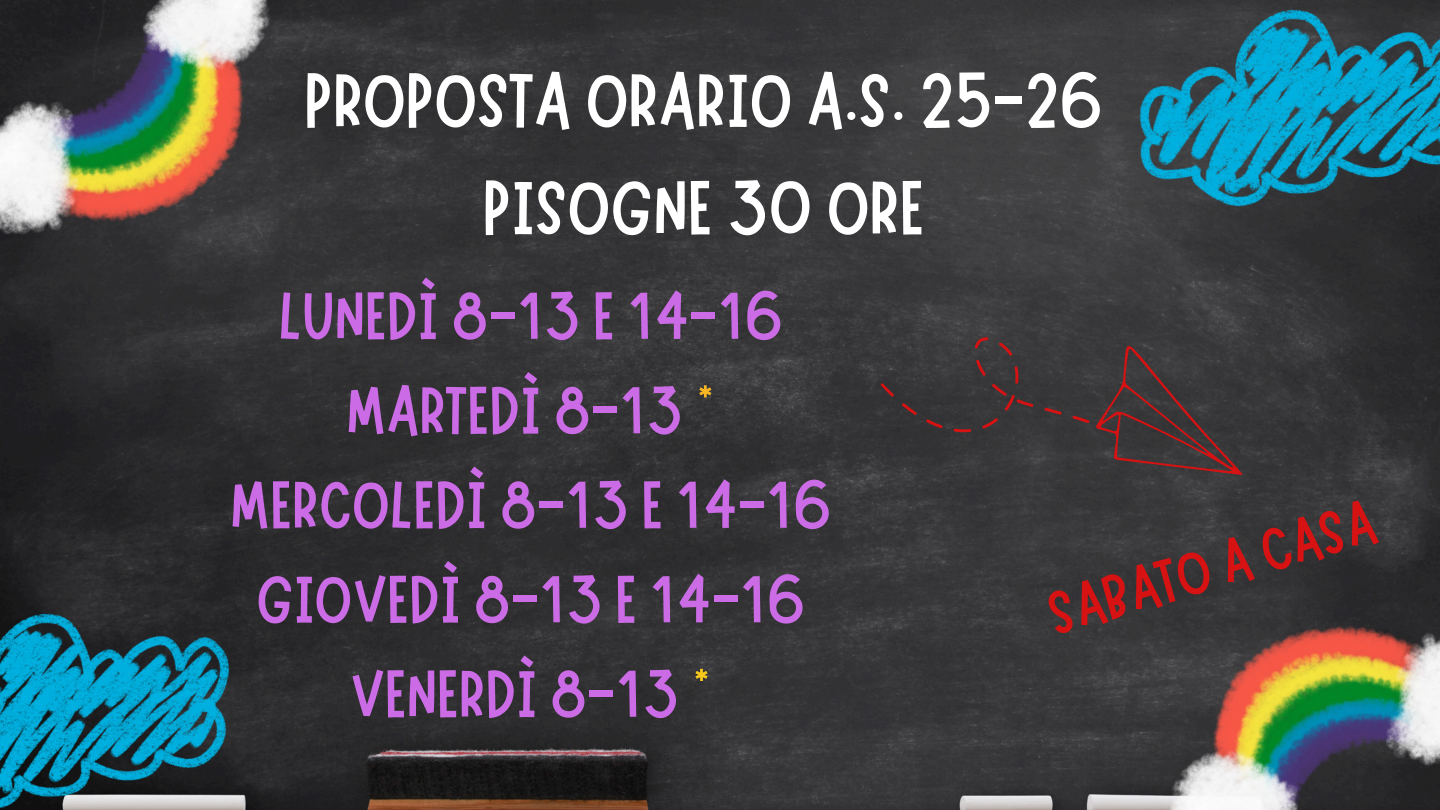
<style>
.page{position:relative;width:1440px;height:810px;background:#fff}
.page>*{position:absolute;margin:0;border:0;box-sizing:border-box;transform-origin:0 0}
.t1{font:77px/107.2px "Marykate";color:#fff;text-align:center}
.t2{font:67.8px "Marykate";color:#cb6ce6}
.t3{font:62.1px "Marykate";color:#d61212}
.s1{color:#f8b625}
.s2{color:#f7c91b}
</style>
<div class="page">
<img style="left:0;top:0;width:1440px;height:810px">
<img style="left:0;top:0;width:352px;height:338px">
<img style="left:1095px;top:529px;width:345px;height:281px">
<img style="left:1140px;top:10px;width:300px;height:196px">
<img style="left:0;top:613px;width:230px;height:197px">
<svg style="left:880px;top:242px;width:366px;height:373px;background:#3c393a"></svg>
<p class="t1" style="left:304px;top:39px;width:800px">PROPOSTA ORARIO A.S. 25-26<br>PISOGNE 30 ORE</p>
<p class="t2" style="left:278px;top:272px;width:506px">LUNEDÌ 8-13 E 14-16</p>
<h1 class="t2" style="left:346px;top:366px;width:371px">MARTEDÌ 8-13 <span class="s1">*</span></h1>
<p class="t2" style="left:230px;top:461px;width:603px">MERCOLEDÌ 8-13 E 14-16</p>
<p class="t2" style="left:256px;top:555px;width:551px">GIOVEDÌ 8-13 E 14-16</p>
<p class="t2" style="left:350px;top:650px;width:363px">VENERDÌ 8-13 <span class="s2">*</span></p>
<p class="t3" style="left:1038px;top:576px;width:340px;rotate:-16deg">SABATO A CASA</p>
</div>
